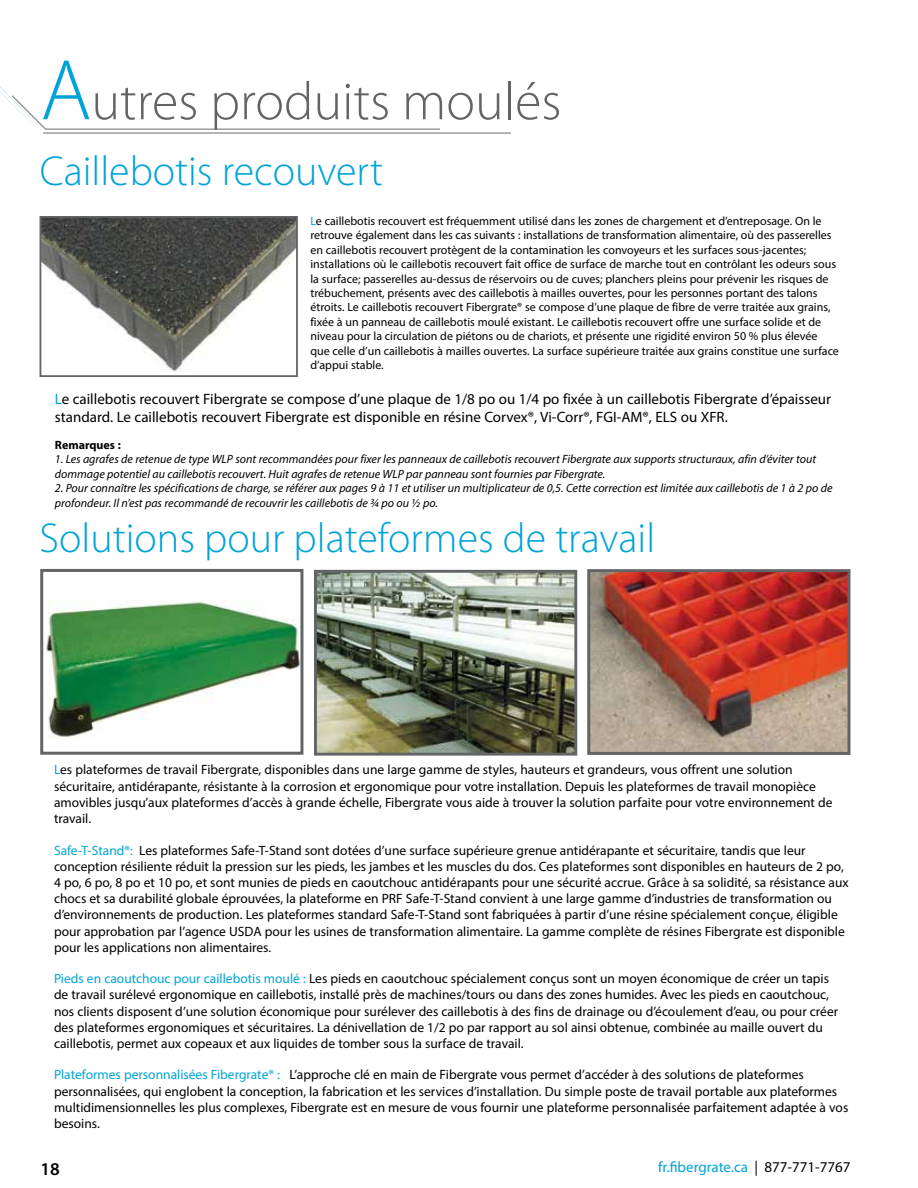
<style>
.page{position:relative;width:918px;height:1188px;background:#fff}
.page>*{position:absolute;margin:0;border:0;box-sizing:border-box;transform-origin:0 0}
.t1{font:300 54px "Myriad Pro";color:#636466}
.t2{font:300 42px "Myriad Pro";color:#00a3d8}
.t3{font:600 18px "Myriad Pro";color:#000}
.t4{font:15px/18px "Myriad Pro";color:#000}
.t5{font:15px "Myriad Pro";color:#00a3d8}
.t6{font:13.5px/16.2px "Myriad Pro";color:#000}
.t7{font:12px/14.4px "Myriad Pro";color:#000}
.t8{font:italic 12px/14.4px "Myriad Pro";color:#000}
.t9{font:700 12px "Myriad Pro";color:#000}
.s1{font-size:87px;color:#00a3d8}
.s2{color:#00a3d8}
.s3{color:#000}
</style>
<div class="page">
<hr style="left:43px;top:132px;width:468px;height:2px;background:#949495">
<hr style="left:45px;top:128px;width:395px;height:2px;background:#949495">
<svg style="left:0;top:87px;width:49px;height:47px"></svg>
<img style="left:43px;top:219px;width:252px;height:153px">
<div style="left:40px;top:216px;width:258px;height:161px;border:2px solid #636466"></div>
<img style="left:318px;top:574px;width:255px;height:178px">
<div style="left:314px;top:570px;width:263px;height:186px;border:3px solid #636466"></div>
<img style="left:44px;top:601px;width:255px;height:138px">
<div style="left:40px;top:569px;width:263px;height:186px;border:3px solid #636466"></div>
<img style="left:591px;top:573px;width:255px;height:178px">
<div style="left:587px;top:569px;width:263px;height:186px;border:3px solid #636466"></div>
<h1 class="t1" style="left:40px;top:69px;width:523px"><span class="s1">A</span>utres produits moulés</h1>
<h2 class="t2" style="left:40px;top:146px;width:345px">Caillebotis recouvert</h2>
<p class="t7" style="left:310px;top:214px;width:530px"><span class="s2">L</span>e caillebotis recouvert est fréquemment utilisé dans les zones de chargement et d’entreposage. On le retrouve également dans les cas suivants : installations de transformation alimentaire, où des passerelles en caillebotis recouvert protègent de la contamination les convoyeurs et les surfaces sous-jacentes; installations où le caillebotis recouvert fait office de surface de marche tout en contrôlant les odeurs sous la surface; passerelles au-dessus de réservoirs ou de cuves; planchers pleins pour prévenir les risques de trébuchement, présents avec des caillebotis à mailles ouvertes, pour les personnes portant des talons étroits. Le caillebotis recouvert Fibergrate® se compose d’une plaque de fibre de verre traitée aux grains, fixée à un panneau de caillebotis moulé existant. Le caillebotis recouvert offre une surface solide et de niveau pour la circulation de piétons ou de chariots, et présente une rigidité environ 50 % plus élevée que celle d’un caillebotis à mailles ouvertes. La surface supérieure traitée aux grains constitue une surface d’appui stable.</p>
<p class="t4" style="left:55px;top:390px;width:778px"><span class="s2">L</span>e caillebotis recouvert Fibergrate se compose d’une plaque de 1/8 po ou 1/4 po fixée à un caillebotis Fibergrate d’épaisseur standard. Le caillebotis recouvert Fibergrate est disponible en résine Corvex®, Vi-Corr®, FGI-AM®, ELS ou XFR.</p>
<p class="t9" style="left:55px;top:437px;width:68px">Remarques :</p>
<p class="t8" style="left:55px;top:452px;width:763px">1. Les agrafes de retenue de type WLP sont recommandées pour fixer les panneaux de caillebotis recouvert Fibergrate aux supports structuraux, afin d’éviter tout dommage potentiel au caillebotis recouvert. Huit agrafes de retenue WLP par panneau sont fournies par Fibergrate.</p>
<p class="t8" style="left:55px;top:481px;width:779px">2. Pour connaître les spécifications de charge, se référer aux pages 9 à 11 et utiliser un multiplicateur de 0,5. Cette correction est limitée aux caillebotis de 1 à 2 po de profondeur. Il n’est pas recommandé de recouvrir les caillebotis de ¾ po ou ½ po.</p>
<h2 class="t2" style="left:40px;top:513px;width:617px">Solutions pour plateformes de travail</h2>
<p class="t6" style="left:54px;top:762px;width:780px"><span class="s2">L</span>es plateformes de travail Fibergrate, disponibles dans une large gamme de styles, hauteurs et grandeurs, vous offrent une solution sécuritaire, antidérapante, résistante à la corrosion et ergonomique pour votre installation. Depuis les plateformes de travail monopièce amovibles jusqu’aux plateformes d’accès à grande échelle, Fibergrate vous aide à trouver la solution parfaite pour votre environnement de travail.</p>
<p class="t6" style="left:54px;top:842px;width:796px"><span class="s2">Safe-T-Stand®:</span> Les plateformes Safe-T-Stand sont dotées d’une surface supérieure grenue antidérapante et sécuritaire, tandis que leur conception résiliente réduit la pression sur les pieds, les jambes et les muscles du dos. Ces plateformes sont disponibles en hauteurs de 2 po, 4 po, 6 po, 8 po et 10 po, et sont munies de pieds en caoutchouc antidérapants pour une sécurité accrue. Grâce à sa solidité, sa résistance aux chocs et sa durabilité globale éprouvées, la plateforme en PRF Safe-T-Stand convient à une large gamme d’industries de transformation ou d’environnements de production. Les plateformes standard Safe-T-Stand sont fabriquées à partir d’une résine spécialement conçue, éligible pour approbation par l’agence USDA pour les usines de transformation alimentaire. La gamme complète de résines Fibergrate est disponible pour les applications non alimentaires.</p>
<p class="t6" style="left:54px;top:970px;width:786px"><span class="s2">Pieds en caoutchouc pour caillebotis moulé :</span> Les pieds en caoutchouc spécialement conçus sont un moyen économique de créer un tapis de travail surélevé ergonomique en caillebotis, installé près de machines/tours ou dans des zones humides. Avec les pieds en caoutchouc, nos clients disposent d’une solution économique pour surélever des caillebotis à des fins de drainage ou d’écoulement d’eau, ou pour créer des plateformes ergonomiques et sécuritaires. La dénivellation de 1/2 po par rapport au sol ainsi obtenue, combinée au maille ouvert du caillebotis, permet aux copeaux et aux liquides de tomber sous la surface de travail.</p>
<p class="t6" style="left:54px;top:1067px;width:796px"><span class="s2">Plateformes personnalisées Fibergrate® :</span> L’approche clé en main de Fibergrate vous permet d’accéder à des solutions de plateformes personnalisées, qui englobent la conception, la fabrication et les services d’installation. Du simple poste de travail portable aux plateformes multidimensionnelles les plus complexes, Fibergrate est en mesure de vous fournir une plateforme personnalisée parfaitement adaptée à vos besoins.</p>
<h3 class="t3" style="left:40px;top:1157px;width:21px">18</h3>
<p class="t5" style="left:658px;top:1158px;width:194px">fr.fibergrate.ca <span class="s3">| 877-771-7767</span></p>
</div>
